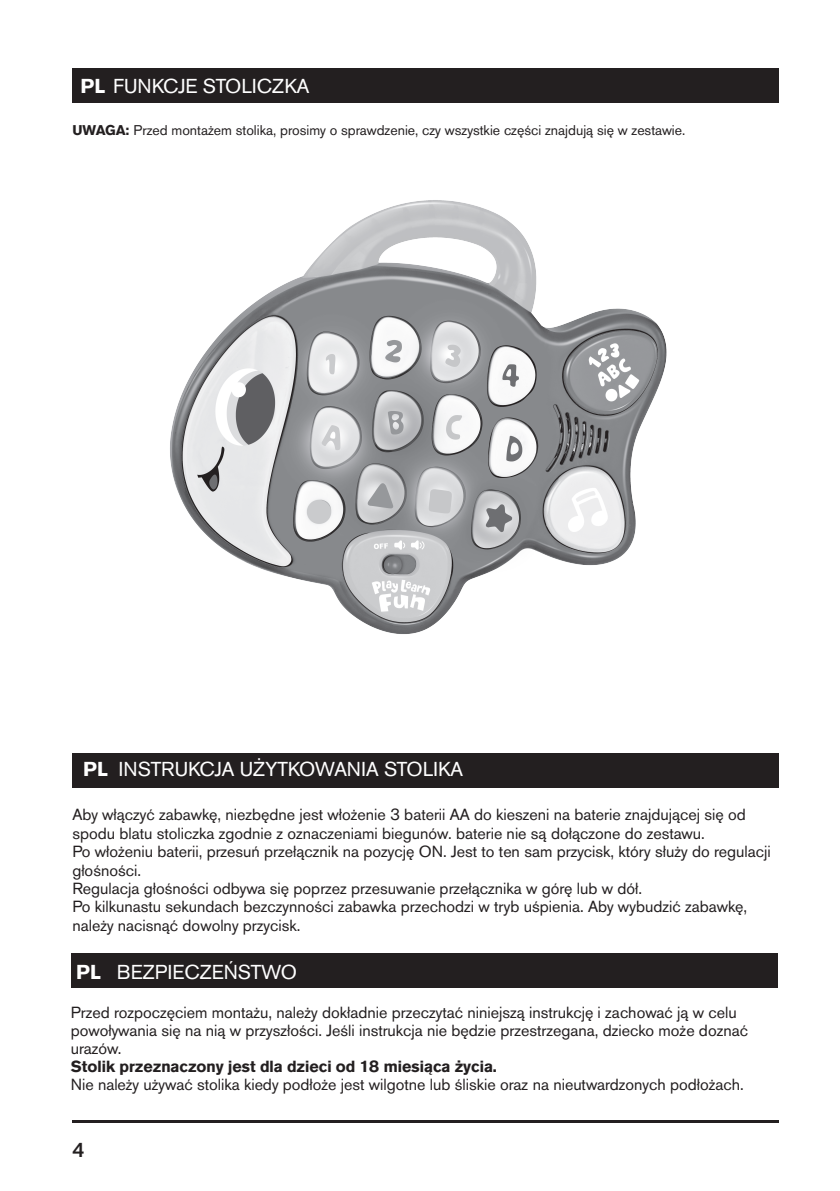
<style>
.page{position:relative;width:840px;height:1191px;background:#fff}
.page>*{position:absolute;margin:0;border:0;box-sizing:border-box;transform-origin:0 0}
.t1{font:20px "Volvo Sans Pro";color:#fff}
.t2{font:500 20px "Volvo Sans Pro";color:#231f20}
.t3{font:16px/18.4px "Volvo Sans Pro";color:#231f20}
.t4{font:700 16px "Volvo Sans Pro";color:#231f20}
.t5{font:14px "Volvo Sans Pro";color:#231f20}
.s1{font-weight:700}
</style>
<div class="page">
<div style="left:72px;top:68px;width:706px;height:34px;background:#231f20"></div>
<div style="left:72px;top:753px;width:706px;height:34px;background:#231f20"></div>
<hr style="left:72px;top:1120px;width:706px;height:3px;background:#231f20">
<div style="left:71px;top:953px;width:705px;height:34px;background:#231f20"></div>
<img style="left:170px;top:200px;width:497px;height:434px">
<p class="t1" style="left:80px;top:74px;width:230px"><span class="s1">PL</span> FUNKCJE STOLICZKA</p>
<p class="t5" style="left:72px;top:121px;width:614px"><span class="s1">UWAGA:</span> Przed montażem stolika, prosimy o sprawdzenie, czy wszystkie części znajdują się w zestawie.</p>
<p class="t1" style="left:83px;top:757px;width:381px"><span class="s1">PL</span> INSTRUKCJA UŻYTKOWANIA STOLIKA</p>
<p class="t3" style="left:72px;top:805px;width:699px">Aby włączyć zabawkę, niezbędne jest włożenie 3 baterii AA do kieszeni na baterie znajdującej się od spodu blatu stoliczka zgodnie z oznaczeniami biegunów. baterie nie są dołączone do zestawu.<br>Po włożeniu baterii, przesuń przełącznik na pozycję ON. Jest to ten sam przycisk, który służy do regulacji głośności.<br>Regulacja głośności odbywa się poprzez przesuwanie przełącznika w górę lub w dół.<br>Po kilkunastu sekundach bezczynności zabawka przechodzi w tryb uśpienia. Aby wybudzić zabawkę, należy nacisnąć dowolny przycisk.</p>
<p class="t1" style="left:76px;top:959px;width:222px"><span class="s1">PL</span> BEZPIECZEŃSTWO</p>
<p class="t3" style="left:71px;top:1003px;width:678px">Przed rozpoczęciem montażu, należy dokładnie przeczytać niniejszą instrukcję i zachować ją w celu powoływania się na nią w przyszłości. Jeśli instrukcja nie będzie przestrzegana, dziecko może doznać urazów.</p>
<p class="t4" style="left:71px;top:1056px;width:427px">Stolik przeznaczony jest dla dzieci od 18 miesiąca życia.</p>
<p class="t3" style="left:71px;top:1075px;width:674px">Nie należy używać stolika kiedy podłoże jest wilgotne lub śliskie oraz na nieutwardzonych podłożach.</p>
<p class="t2" style="left:72px;top:1137px;width:14px">4</p>
</div>
